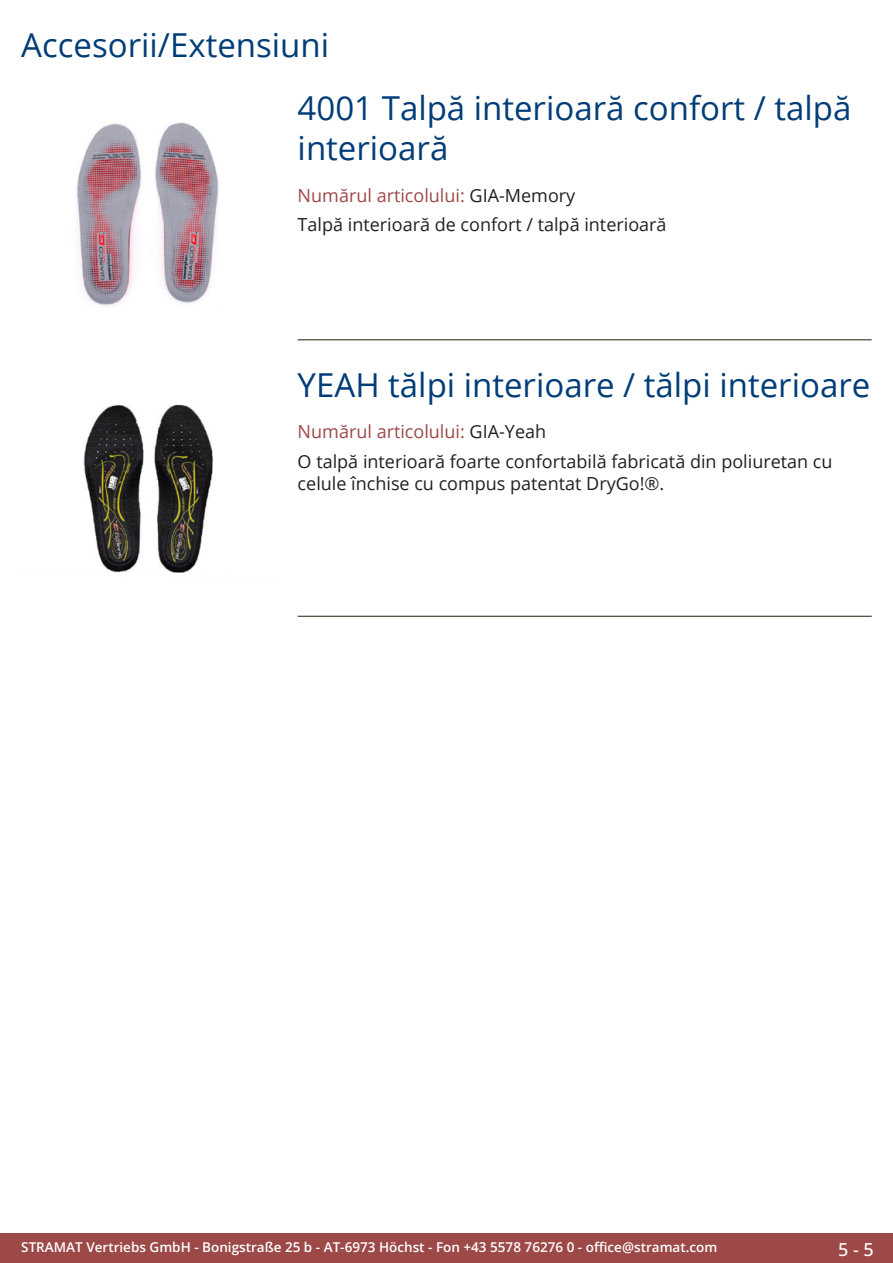
<style>
.page{position:relative;width:893px;height:1263px;background:#fff}
.page>*{position:absolute;margin:0;border:0;box-sizing:border-box;transform-origin:0 0}
.Produkttitel{font:33px/39.6px "Open Sans";color:#003d78}
.RastTitel{font:33px "Open Sans";color:#003d78}
.Beschreibung_Text{font:18px/21.6px "Open Sans";color:#231f20}
.TechDaten_Überschrif{font:18px "Open Sans";color:#9c4948}
.t1{font:500 18px "Open Sans";color:#fff}
.t2{font:600 13.5px "Open Sans";color:#fff}
.s1{color:#231f20}
</style>
<div class="page">
<div style="left:0;top:1233px;width:893px;height:30px;background:#9c4948"></div>
<hr style="left:298px;top:340px;width:574px;height:1px;background:#201d08">
<hr style="left:298px;top:616px;width:574px;height:1px;background:#201d08">
<img style="left:76px;top:122px;width:143px;height:185px">
<img style="left:83px;top:404px;width:130px;height:169px">
<p class="RastTitel" style="left:21px;top:22px;width:309px">Accesorii/Extensiuni</p>
<p class="Produkttitel" style="left:298px;top:88px;width:555px">4001 Talpă interioară confort / talpă interioară</p>
<p class="TechDaten_Überschrif" style="left:298px;top:183px;width:279px">Numărul articolului: <span class="s1">GIA-Memory</span></p>
<p class="Beschreibung_Text" style="left:298px;top:214px;width:370px">Talpă interioară de confort / talpă interioară</p>
<p class="Produkttitel" style="left:298px;top:364px;width:574px">YEAH tălpi interioare / tălpi interioare</p>
<p class="TechDaten_Überschrif" style="left:298px;top:420px;width:250px">Numărul articolului: <span class="s1">GIA-Yeah</span></p>
<p class="Beschreibung_Text" style="left:298px;top:450px;width:536px">O talpă interioară foarte confortabilă fabricată din poliuretan cu celule închise cu compus patentat DryGo!®.</p>
<p class="t2" style="left:21px;top:1238px;width:698px">STRAMAT Vertriebs GmbH - Bonigstraße 25 b - AT-6973 Höchst - Fon +43 5578 76276 0 - office@stramat.com</p>
<p class="t1" style="left:838px;top:1237px;width:37px">5 - 5</p>
</div>
